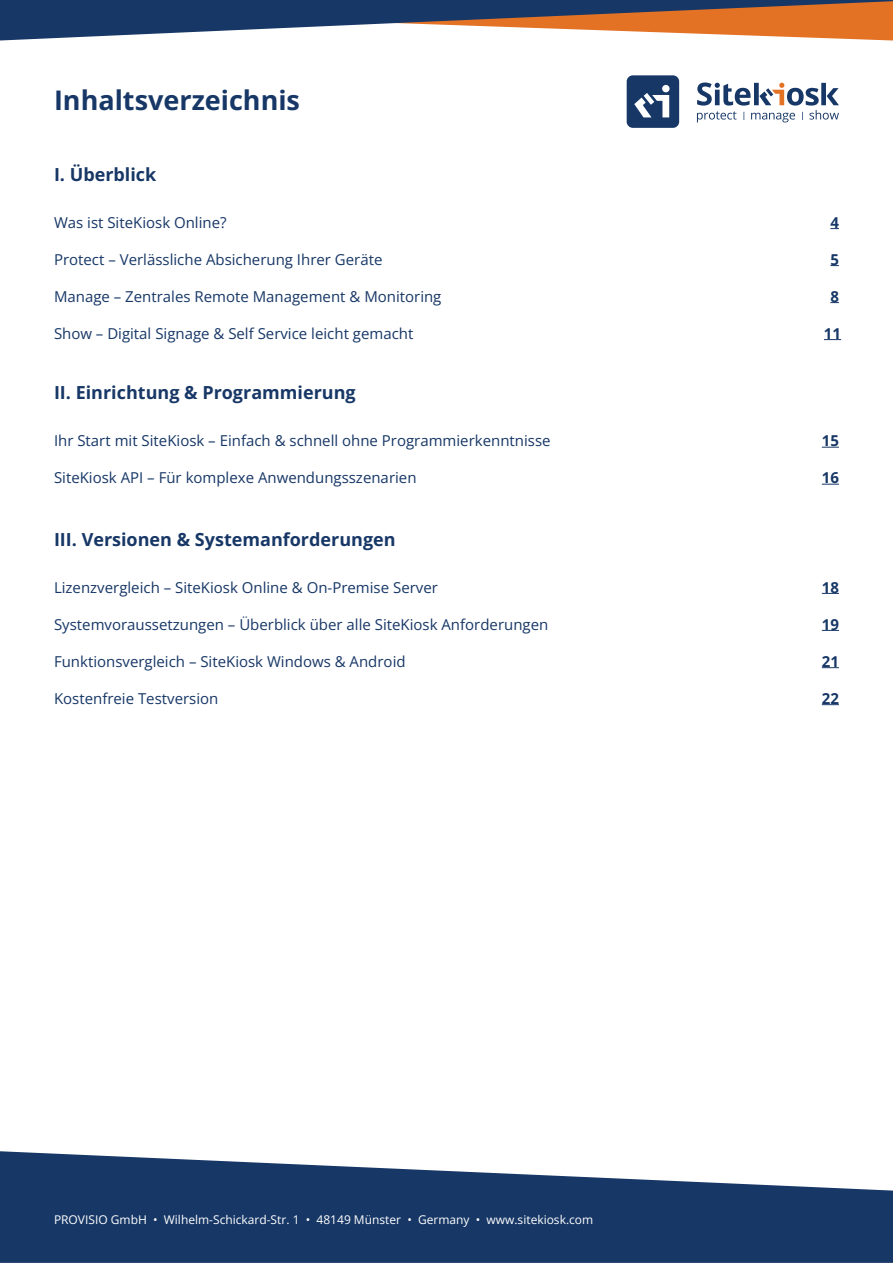
<style>
.page{position:relative;width:893px;height:1263px;background:#fff}
.page>*{position:absolute;margin:0;border:0;box-sizing:border-box;transform-origin:0 0}
.t1{font:700 27px "Open Sans";color:#173766}
.t2{font:700 18px "Open Sans";color:#173766}
.t3{font:15px "Open Sans";color:#173766}
.t4{font:700 15px "Open Sans";color:#173766}
.t5{font:12px "Open Sans";color:#fff}
</style>
<div class="page">
<svg style="left:0;top:1151px;width:893px;height:112px;fill:#173766"></svg>
<svg style="left:0;top:0;width:893px;height:41px"></svg>
<div style="left:627px;top:75px;width:52px;height:53px;background:#173766;border-radius:6px"></div>
<svg style="left:697px;top:83px;width:142px;height:39px"></svg>
<svg style="left:634px;top:85px;width:36px;height:32px"></svg>
<p class="t1" style="left:54px;top:82px;width:248px">Inhaltsverzeichnis</p>
<p class="t2" style="left:54px;top:162px;width:104px">I. Überblick</p>
<p class="t3" style="left:54px;top:212px;width:174px">Was ist SiteKiosk Online?</p>
<p class="t3" style="left:54px;top:249px;width:330px">Protect – Verlässliche Absicherung Ihrer Geräte</p>
<p class="t3" style="left:54px;top:286px;width:389px">Manage – Zentrales Remote Management &amp; Monitoring</p>
<p class="t3" style="left:54px;top:323px;width:361px">Show – Digital Signage &amp; Self Service leicht gemacht</p>
<p class="t2" style="left:54px;top:380px;width:303px">II. Einrichtung &amp; Programmierung</p>
<p class="t3" style="left:54px;top:431px;width:498px">Ihr Start mit SiteKiosk – Einfach &amp; schnell ohne Programmierkenntnisse</p>
<p class="t3" style="left:54px;top:468px;width:364px">SiteKiosk API – Für komplexe Anwendungsszenarien</p>
<p class="t2" style="left:54px;top:526px;width:343px">III. Versionen &amp; Systemanforderungen</p>
<p class="t3" style="left:54px;top:577px;width:385px">Lizenzvergleich – SiteKiosk Online &amp; On-Premise Server</p>
<p class="t3" style="left:54px;top:614px;width:496px">Systemvoraussetzungen – Überblick über alle SiteKiosk Anforderungen</p>
<p class="t3" style="left:54px;top:651px;width:353px">Funktionsvergleich – SiteKiosk Windows &amp; Android</p>
<p class="t3" style="left:54px;top:688px;width:166px">Kostenfreie Testversion</p>
<p class="t5" style="left:54px;top:1211px;width:541px">PROVISIO GmbH • Wilhelm-Schickard-Str. 1 • 48149 Münster • Germany • www.sitekiosk.com</p>
<p class="t4" style="left:830px;top:212px;width:10px">4</p>
<p class="t4" style="left:830px;top:249px;width:10px">5</p>
<p class="t4" style="left:830px;top:286px;width:10px">8</p>
<p class="t4" style="left:824px;top:323px;width:19px">11</p>
<p class="t4" style="left:822px;top:430px;width:19px">15</p>
<p class="t4" style="left:822px;top:467px;width:19px">16</p>
<p class="t4" style="left:822px;top:577px;width:19px">18</p>
<p class="t4" style="left:822px;top:614px;width:19px">19</p>
<p class="t4" style="left:822px;top:651px;width:19px">21</p>
<p class="t4" style="left:822px;top:688px;width:19px">22</p>
</div>
